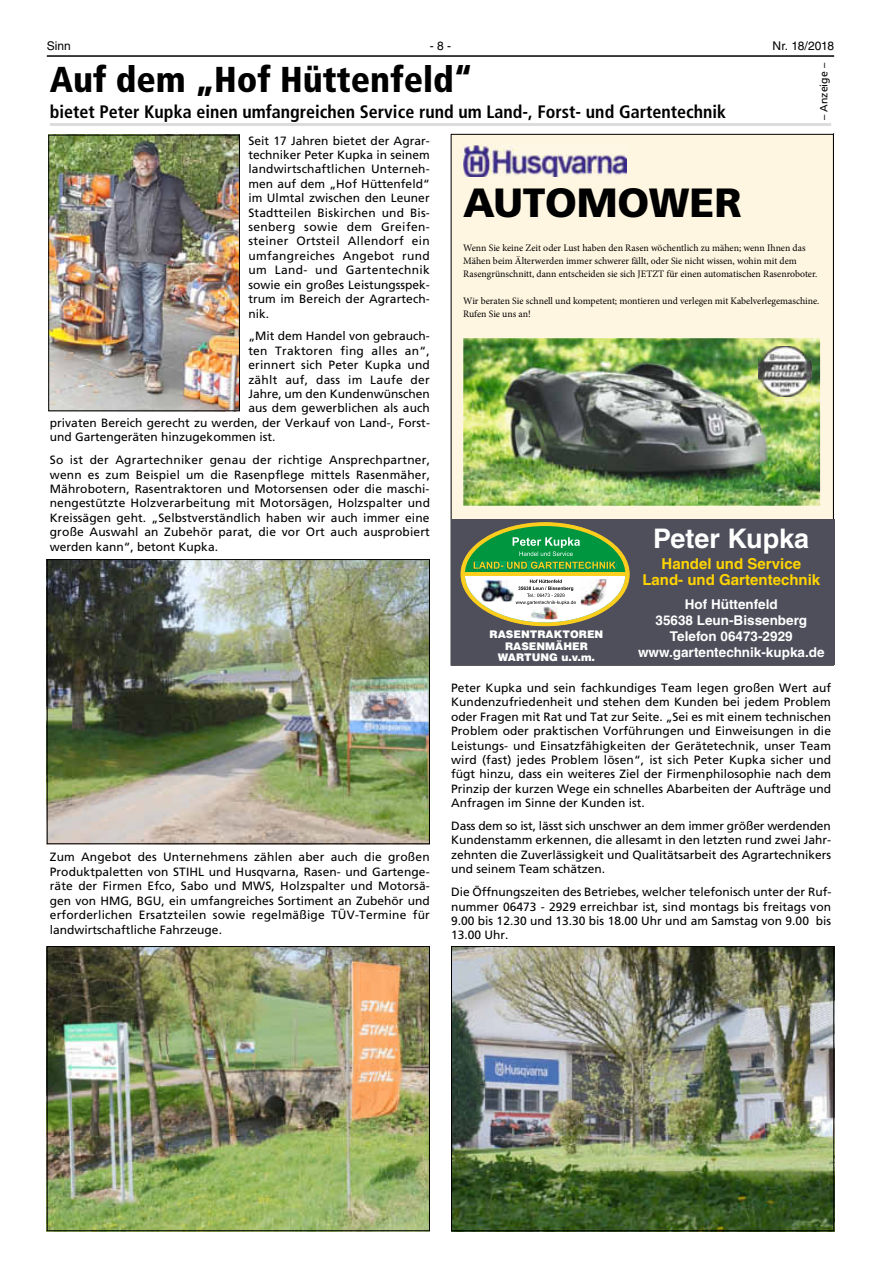
<style>
.page{position:relative;width:881px;height:1263px;background:#fff}
.page>*{position:absolute;margin:0;border:0;box-sizing:border-box;transform-origin:0 0}
.t1{font:900 40.8px "Frutiger LT";color:#000}
.t2{font:900 condensed 36px "Frutiger LT";color:#000}
.t3{font:700 27px "Helvetica LT";color:#fff}
.t4{font:700 condensed 18px "Frutiger LT";color:#000}
.t5{font:700 15px/16px "Helvetica LT";color:#ffd400;text-align:center}
.t6{font:700 13.5px/16px "Helvetica LT";color:#fff;text-align:center}
.t7{font:12px/14.4px "Frutiger LT";color:#000;text-align:justify}
.t8{font:12px "Frutiger LT";letter-spacing:.025em;color:#000}
.t9{font:12px "Helvetica LT";color:#000}
.t10{font:900 10.5px/11.2px "Helvetica LT";color:#fff;text-align:center}
.t11{font:10.5px "Frutiger LT";color:#000}
.t12{font:9.9px/13.2px "Minion Pro";color:#000}
</style>
<div class="page">
<hr style="left:47px;top:55px;width:786px;height:2px;background:#000">
<hr style="left:50px;top:123px;width:780px;height:3px;background:#dcdcdc">
<div style="left:452px;top:136px;width:379px;height:383px;background:#fff6e1"></div>
<img style="left:463px;top:146px;width:163px;height:31px">
<img style="left:463px;top:338px;width:356px;height:168px">
<img style="left:758px;top:346px;width:53px;height:50px">
<div style="left:451px;top:519px;width:382px;height:146px;background:#4f4f5c"></div>
<div style="left:461px;top:522px;width:167px;height:104px;background:#fbce1e;border-radius:50%"></div>
<div style="left:464px;top:526px;width:161px;height:96px;background:#00963f;border-radius:50%"></div>
<svg style="left:464px;top:576px;width:161px;height:46px;fill:#fff"></svg>
<svg style="left:473px;top:562px;width:142px;height:7px"></svg>
<svg style="left:512px;top:537px;width:67px;height:19px"></svg>
<hr style="left:463px;top:573px;width:162px;height:3px;background:#fcce1e">
<svg style="left:515px;top:579px;width:60px;height:26px"></svg>
<img style="left:481px;top:580px;width:32px;height:21px">
<img style="left:580px;top:579px;width:26px;height:26px">
<img style="left:531px;top:606px;width:26px;height:13px">
<img style="left:50px;top:137px;width:188px;height:272px">
<div style="left:48px;top:135px;width:192px;height:276px;border:1px solid #000"></div>
<img style="left:49px;top:948px;width:378px;height:281px">
<div style="left:47px;top:946px;width:382px;height:285px;border:1px solid #000"></div>
<img style="left:49px;top:561px;width:378px;height:281px">
<div style="left:47px;top:559px;width:382px;height:285px;border:1px solid #000"></div>
<img style="left:453px;top:948px;width:378px;height:281px">
<div style="left:451px;top:946px;width:382px;height:285px;border:1px solid #000"></div>
<p class="t9" style="left:47px;top:39px;width:26px">Sinn</p>
<p class="t9" style="left:429px;top:39px;width:23px">-8-</p>
<p class="t9" style="left:772px;top:39px;width:63px">Nr. 18/2018</p>
<p class="t11" style="left:817px;top:120px;width:58px;rotate:-90deg">– Anzeige –</p>
<h2 class="t2" style="left:50px;top:57px;width:424px">Auf dem „Hof Hüttenfeld“</h2>
<h3 class="t4" style="left:50px;top:101px;width:677px">bietet Peter Kupka einen umfangreichen Service rund um Land-, Forst- und Gartentechnik</h3>
<p class="t7" style="left:248px;top:133px;width:183px">Seit 17 Jahren bietet der Agrar&shy;techniker Peter Kupka in seinem landwirtschaftlichen Unterneh&shy;men auf dem „Hof Hüttenfeld“ im Ulmtal zwischen den Leuner Stadtteilen Biskirchen und Bis&shy;senberg sowie dem Greifen&shy;steiner Ortsteil Allendorf ein umfangreiches Angebot rund um Land- und Gartentechnik sowie ein großes Leistungsspek&shy;trum im Bereich der Agrartech&shy;nik.</p>
<p class="t7" style="left:248px;top:329px;width:183px">„Mit dem Handel von gebrauch-</p>
<p class="t8" style="left:248px;top:344px;width:183px">ten Traktoren fing alles an“,</p>
<p class="t7" style="left:248px;top:358px;width:183px">erinnert sich Peter Kupka und</p>
<p class="t8" style="left:248px;top:372px;width:183px">zählt auf, dass im Laufe der</p>
<p class="t7" style="left:248px;top:387px;width:183px">Jahre, um den Kundenwünschen</p>
<p class="t7" style="left:248px;top:401px;width:183px">aus dem gewerblichen als auch</p>
<p class="t7" style="left:50px;top:415px;width:381px">privaten Bereich gerecht zu werden, der Verkauf von Land-, Forst-</p>
<p class="t7" style="left:50px;top:430px;width:227px">und Gartengeräten hinzugekommen ist.</p>
<p class="t7" style="left:50px;top:453px;width:381px">So ist der Agrartechniker genau der richtige Ansprechpartner, wenn es zum Beispiel um die Rasenpflege mittels Rasenmäher, Mährobotern, Rasentraktoren und Motorsensen oder die maschi&shy;nengestützte Holzverarbeitung mit Motorsägen, Holzspalter und Kreissägen geht. „Selbstverständlich haben wir auch immer eine große Auswahl an Zubehör parat, die vor Ort auch ausprobiert werden kann“, betont Kupka.</p>
<h1 class="t1" style="left:463px;top:178px;width:280px">AUTOMOWER</h1>
<p class="t12" style="left:463px;top:241px;width:355px">Wenn Sie keine Zeit oder Lust haben den Rasen wöchentlich zu mähen; wenn Ihnen das<br>Mähen beim Älterwerden immer schwerer fällt, oder Sie nicht wissen, wohin mit dem<br>Rasengrünschnitt, dann entscheiden sie sich JETZT für einen automatischen Rasenroboter.</p>
<p class="t12" style="left:463px;top:294px;width:357px">Wir beraten Sie schnell und kompetent; montieren und verlegen mit Kabelverlegemaschine.<br>Rufen Sie uns an!</p>
<h3 class="t3" style="left:653px;top:523px;width:157px">Peter Kupka</h3>
<p class="t5" style="left:642px;top:555px;width:179px">Handel und Service<br>Land- und Gartentechnik</p>
<p class="t6" style="left:637px;top:596px;width:188px">Hof Hüttenfeld<br>35638 Leun-Bissenberg<br>Telefon 06473-2929 www.gartentechnik-kupka.de</p>
<p class="t10" style="left:489px;top:629px;width:115px">RASENTRAKTOREN<br>RASENMÄHER<br>WARTUNG u.v.m.</p>
<p class="t7" style="left:50px;top:850px;width:381px">Zum Angebot des Unternehmens zählen aber auch die großen Produktpaletten von STIHL und Husqvarna, Rasen- und Gartenge&shy;räte der Firmen Efco, Sabo und MWS, Holzspalter und Motorsä&shy;gen von HMG, BGU, ein umfangreiches Sortiment an Zubehör und erforderlichen Ersatzteilen sowie regelmäßige TÜV-Termine für landwirtschaftliche Fahrzeuge.</p>
<p class="t7" style="left:451px;top:681px;width:381px">Peter Kupka und sein fachkundiges Team legen großen Wert auf Kundenzufriedenheit und stehen dem Kunden bei jedem Problem oder Fragen mit Rat und Tat zur Seite. „Sei es mit einem technischen Problem oder praktischen Vorführungen und Einweisungen in die Leistungs- und Einsatzfähigkeiten der Gerätetechnik, unser Team wird (fast) jedes Problem lösen“, ist sich Peter Kupka sicher und fügt hinzu, dass ein weiteres Ziel der Firmenphilosophie nach dem Prinzip der kurzen Wege ein schnelles Abarbeiten der Aufträge und Anfragen im Sinne der Kunden ist.</p>
<p class="t7" style="left:451px;top:819px;width:381px">Dass dem so ist, lässt sich unschwer an dem immer größer werdenden Kundenstamm erkennen, die allesamt in den letzten rund zwei Jahr&shy;zehnten die Zuverlässigkeit und Qualitätsarbeit des Agrartechnikers und seinem Team schätzen.</p>
<p class="t7" style="left:451px;top:885px;width:381px">Die Öffnungszeiten des Betriebes, welcher telefonisch unter der Ruf&shy;nummer 06473 - 2929 erreichbar ist, sind montags bis freitags von 9.00 bis 12.30 und 13.30 bis 18.00 Uhr und am Samstag von 9.00 bis 13.00 Uhr.</p>
</div>
